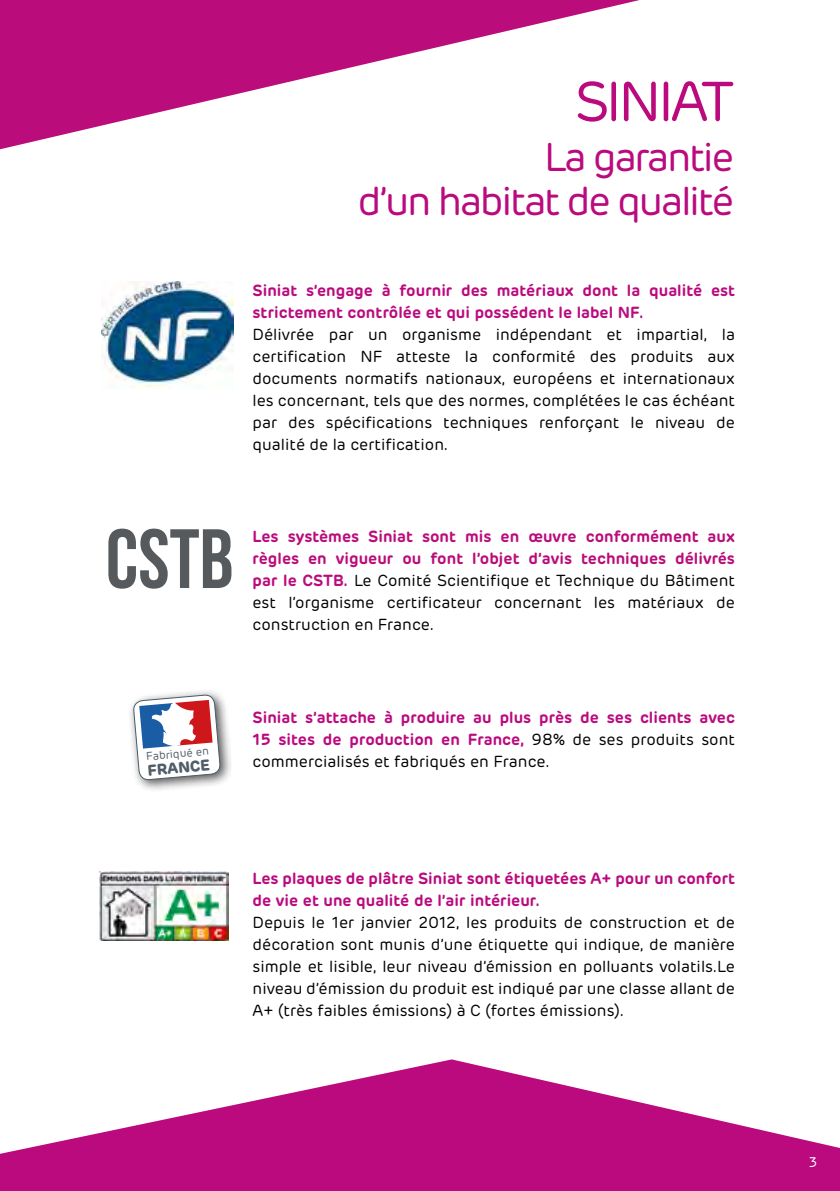
<style>
.page{position:relative;width:840px;height:1191px;background:#fff}
.page>*{position:absolute;margin:0;border:0;box-sizing:border-box;transform-origin:0 0}
.t1{font:56px "Rubrik";letter-spacing:-.06em;color:#ba0a7e}
.t2{font:40px/44px "Rubrik";letter-spacing:-.06em;color:#ba0a7e;text-align:right}
.t3{font:16px/22px "Rubrik";color:#000;text-align:justify}
.t4{font:600 16px/22px "Rubrik";color:#ba0a7e}
.t5{font:700 15.4px "Rubrik";color:#4f5e6a}
.t6{font:14px "Rubrik";color:#fff}
.t7{font:11.2px "Rubrik";color:#4f5e6a}
.s1{font-weight:600;color:#ba0c7a}
.s2{font-weight:400;color:#000}
</style>
<div class="page">
<div style="left:127px;top:688px;width:106px;height:105px;background:#000;opacity:.69"></div>
<svg style="left:133px;top:688px;width:87px;height:101px"></svg>
<img style="left:102px;top:282px;width:131px;height:106px">
<img style="left:99px;top:872px;width:129px;height:68px">
<svg style="left:0;top:0;width:639px;height:149px"></svg>
<svg style="left:0;top:1059px;width:839px;height:132px;fill:#ba0a7e"></svg>
<svg style="left:108px;top:528px;width:123px;height:60px"></svg>
<p class="t7" style="left:145px;top:749px;width:65px;rotate:-5deg">Fabriqué en</p>
<p class="t5" style="left:147px;top:760px;width:64px;rotate:-5deg">FRANCE</p>
<h1 class="t1" style="left:574px;top:68px;width:161px">SINIAT</h1>
<h2 class="t2" style="left:357px;top:136px;width:378px">La garantie<br>d’un habitat de qualité</h2>
<p class="t4" style="left:252px;top:279px;width:483px">Siniat s’engage à fournir des matériaux dont la qualité est strictement contrôlée et qui possédent le label NF.</p>
<p class="t3" style="left:252px;top:323px;width:483px">Délivrée par un organisme indépendant et impartial, la certification NF atteste la conformité des produits aux documents normatifs nationaux, européens et internationaux les concernant, tels que des normes, complétées le cas échéant par des spécifications techniques renforçant le niveau de qualité de la certification.</p>
<p class="t3" style="left:252px;top:525px;width:483px"><span class="s1">Les systèmes Siniat sont mis en œuvre conformément aux règles en vigueur ou font l’objet d’avis techniques délivrés par le CSTB.</span> Le Comité Scientifique et Technique du Bâtiment est l’organisme certificateur concernant les matériaux de construction en France.</p>
<p class="t4" style="left:252px;top:706px;width:483px;text-align:justify">Siniat s’attache à produire au plus près de ses clients avec 15 sites de production en France, <span class="s2">98% de ses produits sont commercialisés et fabriqués en France.</span></p>
<p class="t4" style="left:252px;top:867px;width:483px">Les plaques de plâtre Siniat sont étiquetées A+ pour un confort de vie et une qualité de l’air intérieur.</p>
<p class="t3" style="left:252px;top:912px;width:483px">Depuis le 1er janvier 2012, les produits de construction et de décoration sont munis d’une étiquette qui indique, de manière simple et lisible, leur niveau d’émission en polluants volatils.Le niveau d’émission du produit est indiqué par une classe allant de A+ (très faibles émissions) à C (fortes émissions).</p>
<p class="t6" style="left:808px;top:1154px;width:10px">3</p>
</div>
